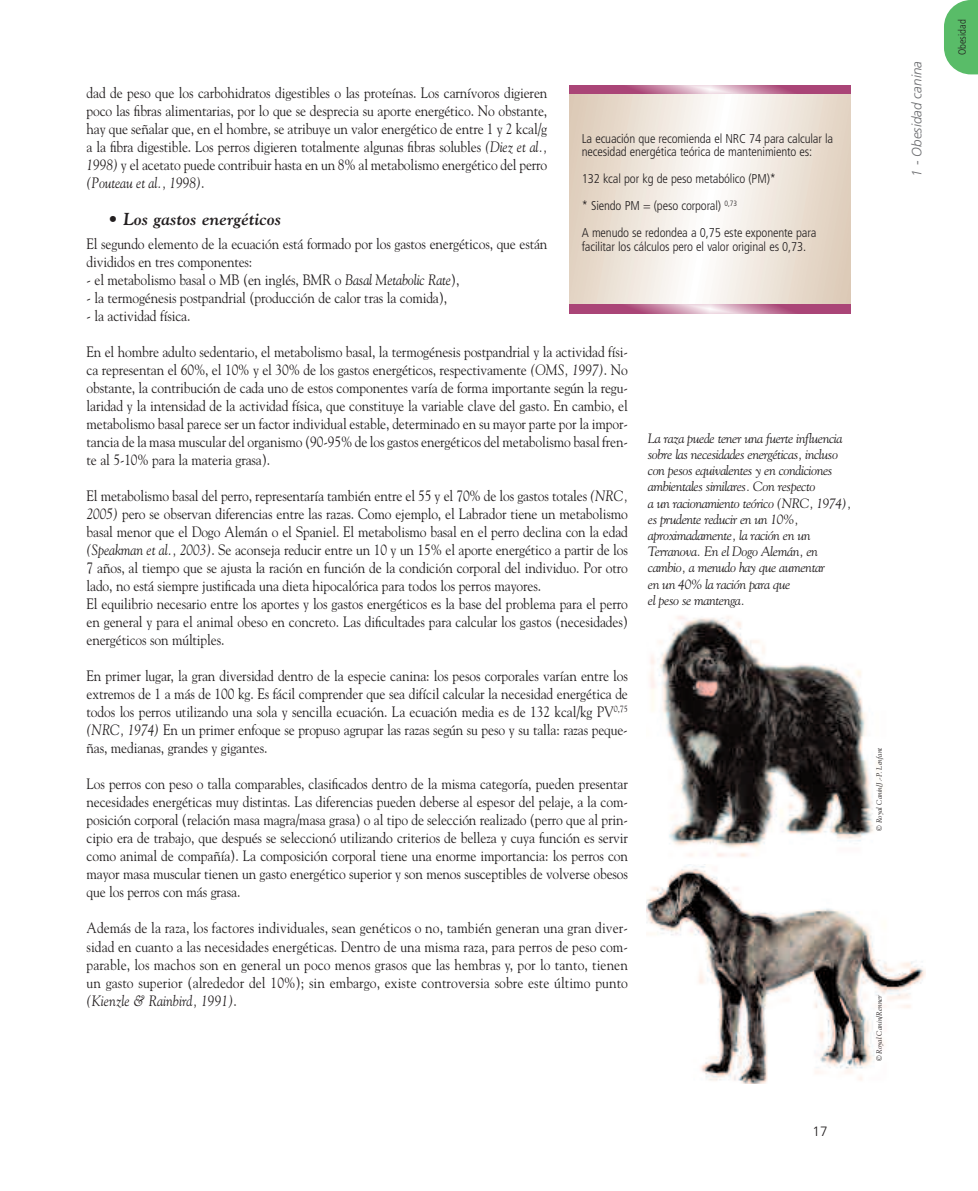
<style>
.page{position:relative;width:978px;height:1191px;background:#fff}
.page>*{position:absolute;margin:0;border:0;box-sizing:border-box;transform-origin:0 0}
.t1{font:italic 700 17.25px "Goudy";color:#231f20}
.t2{font:15px/18px "Goudy";letter-spacing:-.01em;color:#231f20;text-align:justify;scale:.9 1}
.t3{font:italic 13.5px/16.2px "Goudy";letter-spacing:-.03em;color:#231f20}
.t4{font:italic 300 13.5px "Frutiger";color:#6c6d70}
.t5{font:300 13.5px "Frutiger";color:#231f20}
.t6{font:300 condensed 12.75px/27px "Frutiger";letter-spacing:-.01em;color:#231f20}
.t7{font:300 condensed 10.5px "Frutiger";color:#231f20}
.t8{font:italic 7.5px "Goudy";color:#231f20}
.s1{font-style:italic}
</style>
<div class="page">
<svg style="left:944px;top:0;width:34px;height:74px"></svg>
<svg style="left:570px;top:85px;width:280px;height:228px"></svg>
<img style="left:650px;top:616px;width:224px;height:241px">
<img style="left:646px;top:864px;width:279px;height:219px">
<p class="t2" style="left:87px;top:84px;width:514px">dad de peso que los carbohidratos digestibles o las proteínas. Los carnívoros digieren poco las fibras alimentarias, por lo que se desprecia su aporte energético. No obstante, hay que señalar que, en el hombre, se atribuye un valor energético de entre 1 y 2 kcal/g a la fibra digestible. Los perros digieren totalmente algunas fibras solubles <span class="s1">(Diez et al., 1998)</span> y el acetato puede contribuir hasta en un 8% al metabolismo energético del perro <span class="s1">(Pouteau et al., 1998)</span>.</p>
<p class="t1" style="left:108px;top:209px;width:175px">• Los gastos energéticos</p>
<p class="t2" style="left:87px;top:234px;width:514px">El segundo elemento de la ecuación está formado por los gastos energéticos, que están divididos en tres componentes:</p>
<p class="t2" style="left:87px;top:270px;width:416px">- el metabolismo basal o MB (en inglés, BMR o <span class="s1">Basal Metabolic Rate</span>),</p>
<p class="t2" style="left:87px;top:288px;width:402px">- la termogénesis postpandrial (producción de calor tras la comida),</p>
<p class="t2" style="left:87px;top:306px;width:117px">- la actividad física.</p>
<p class="t2" style="left:87px;top:342px;width:603px">En el hombre adulto sedentario, el metabolismo basal, la termogénesis postpandrial y la actividad físi&shy;ca representan el 60%, el 10% y el 30% de los gastos energéticos, respectivamente <span class="s1">(OMS, 1997)</span>. No obstante, la contribución de cada uno de estos componentes varía de forma importante según la regu&shy;laridad y la intensidad de la actividad física, que constituye la variable clave del gasto. En cambio, el metabolismo basal parece ser un factor individual estable, determinado en su mayor parte por la impor&shy;tancia de la masa muscular del organismo (90-95% de los gastos energéticos del metabolismo basal fren&shy;te al 5-10% para la materia grasa).</p>
<p class="t2" style="left:87px;top:486px;width:603px;text-align:left">El metabolismo basal del perro, representaría también entre el 55 y el 70% de los gastos totales <span class="s1">(NRC, 2005)</span> pero se observan diferencias entre las razas. Como ejemplo, el Labrador tiene un metabolismo basal menor que el Dogo Alemán o el Spaniel. El metabolismo basal en el perro declina con la edad <span class="s1">(Speakman et al., 2003)</span>. Se aconseja reducir entre un 10 y un 15% el aporte energético a partir de los 7 años, al tiempo que se ajusta la ración en función de la condición corporal del individuo. Por otro lado, no está siempre justificada una dieta hipocalórica para todos los perros mayores.<br>El equilibrio necesario entre los aportes y los gastos energéticos es la base del problema para el perro en general y para el animal obeso en concreto. Las dificultades para calcular los gastos (necesidades) energéticos son múltiples.</p>
<p class="t2" style="left:87px;top:666px;width:603px">En primer lugar, la gran diversidad dentro de la especie canina: los pesos corporales varían entre los extremos de 1 a más de 100 kg. Es fácil comprender que sea difícil calcular la necesidad energética de todos los perros utilizando una sola y sencilla ecuación. La ecuación media es de 132 kcal/kg PV<sup>0,75 </sup><span class="s1">(NRC, 1974)</span> En un primer enfoque se propuso agrupar las razas según su peso y su talla: razas peque&shy;ñas, medianas, grandes y gigantes.</p>
<p class="t2" style="left:87px;top:775px;width:603px">Los perros con peso o talla comparables, clasificados dentro de la misma categoría, pueden presentar necesidades energéticas muy distintas. Las diferencias pueden deberse al espesor del pelaje, a la com&shy;posición corporal (relación masa magra/masa grasa) o al tipo de selección realizado (perro que al prin&shy;cipio era de trabajo, que después se seleccionó utilizando criterios de belleza y cuya función es servir como animal de compañía). La composición corporal tiene una enorme importancia: los perros con mayor masa muscular tienen un gasto energético superior y son menos susceptibles de volverse obesos que los perros con más grasa.</p>
<p class="t2" style="left:87px;top:919px;width:603px">Además de la raza, los factores individuales, sean genéticos o no, también generan una gran diver&shy;sidad en cuanto a las necesidades energéticas. Dentro de una misma raza, para perros de peso com&shy;parable, los machos son en general un poco menos grasos que las hembras y, por lo tanto, tienen un gasto superior (alrededor del 10%); sin embargo, existe controversia sobre este último punto <span class="s1">(Kienzle &amp; Rainbird, 1991)</span>.</p>
<p class="t6" style="left:582px;top:132px;width:253px;line-height:13.5px">La ecuación que recomienda el NRC 74 para calcular la necesidad energética teórica de mantenimiento es:</p>
<p class="t6" style="left:582px;top:166px;width:236px">132 kcal por kg de peso metabólico (PM)*<br>* Siendo PM = (peso corporal) <sup>0,73<br></sup>A menudo se redondea a 0,75 este exponente para</p>
<p class="t6" style="left:582px;top:234px;width:226px">facilitar los cálculos pero el valor original es 0,73.</p>
<p class="t3" style="left:648px;top:430px;width:205px">La raza puede tener una fuerte influencia sobre las necesidades energéticas, incluso con pesos equivalentes y en condiciones ambientales similares. Con respecto<br>a un racionamiento teórico (NRC, 1974), es prudente reducir en un 10%, aproximadamente, la ración en un Terranova. En el Dogo Alemán, en cambio, a menudo hay que aumentar<br>en un 40% la ración para que<br>el peso se mantenga.</p>
<p class="t5" style="left:813px;top:1126px;width:17px">17</p>
<p class="t8" style="left:875px;top:831px;width:85px;rotate:-90deg">© Royal Canin/J.-P. Lenfant</p>
<p class="t8" style="left:875px;top:1061px;width:68px;rotate:-90deg">© Royal Canin/Renner</p>
<p class="t4" style="left:911px;top:177px;width:117px;rotate:-90deg">1 - Obesidad canina</p>
<p class="t7" style="left:958px;top:55px;width:37px;rotate:-90deg">Obesidad</p>
</div>
